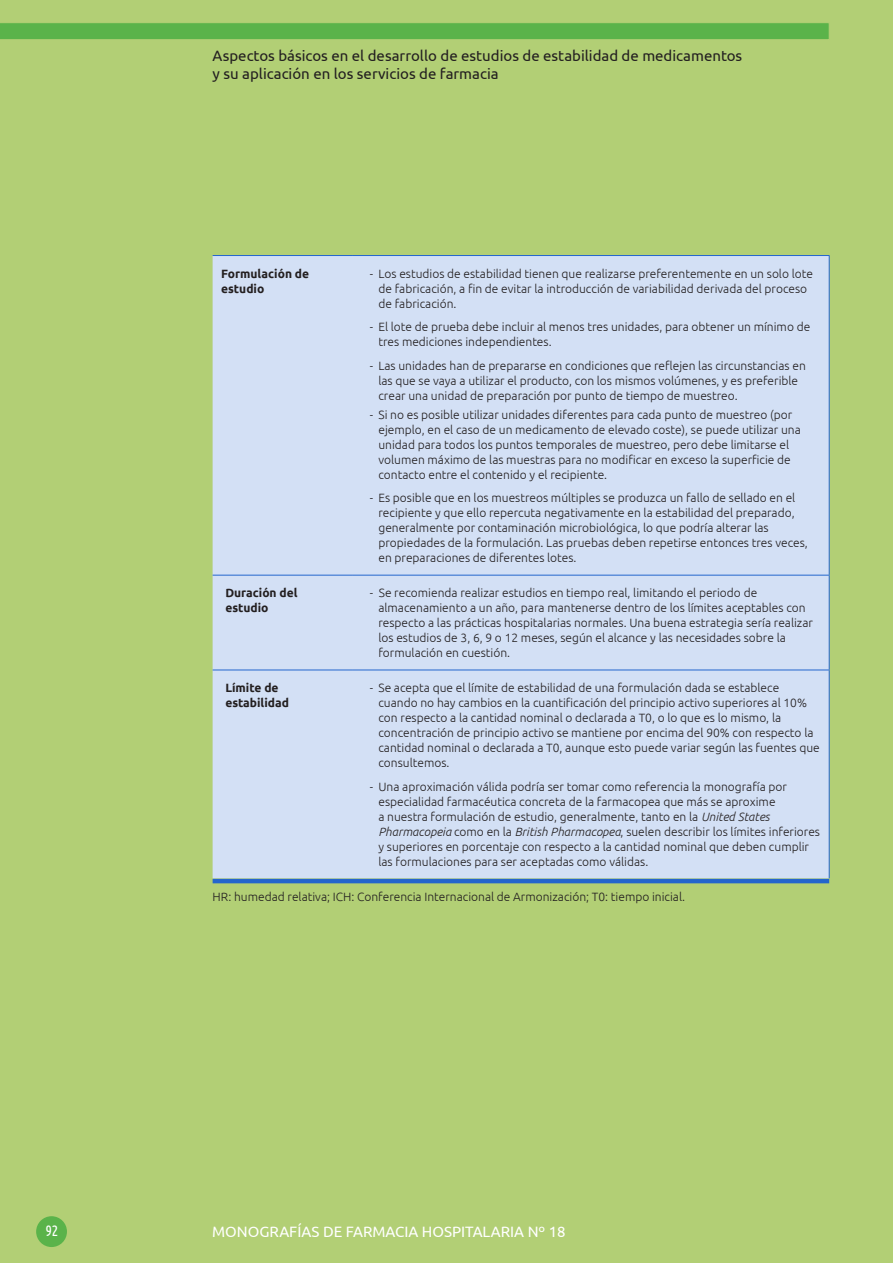
<style>
.page{position:relative;width:893px;height:1263px;background:#b2cf75}
.page>*{position:absolute;margin:0;border:0;box-sizing:border-box;transform-origin:0 0}
.t1{font:15px/18px "Ubuntu";color:#231f20}
.t2{font:15px "Ubuntu";color:#fff}
.t3{font:15px "Ubuntu Condensed";color:#fff}
.C__texto{font:300 12px/15px "Ubuntu";color:#231f20}
.Peu_Figura{font:300 12px "Ubuntu";color:#231f20}
.C__texto-2{font:700 12px/15px "Ubuntu";color:#231f20}
.s1{font-style:italic}
</style>
<div class="page">
<div style="left:36px;top:1216px;width:31px;height:31px;background:#5ab34a;border-radius:50%"></div>
<svg style="left:0;top:23px;width:829px;height:17px;background:#5fb44c"></svg>
<div style="left:213px;top:256px;width:616px;height:622px;background:#d3e0f5"></div>
<hr style="left:213px;top:255px;width:140px;height:1px;background:#2466cd">
<hr style="left:353px;top:255px;width:477px;height:1px;background:#2466cd">
<hr style="left:829px;top:256px;width:1px;height:319px;background:#2466cd">
<hr style="left:829px;top:575px;width:1px;height:95px;background:#2466cd">
<hr style="left:829px;top:670px;width:1px;height:208px;background:#2466cd">
<hr style="left:213px;top:575px;width:140px;height:1px;background:#2466cd">
<hr style="left:353px;top:575px;width:477px;height:1px;background:#2466cd">
<hr style="left:213px;top:670px;width:140px;height:1px;background:#2466cd">
<hr style="left:353px;top:670px;width:477px;height:1px;background:#2466cd">
<hr style="left:213px;top:879px;width:616px;height:4px;background:#2466cd">
<p class="t1" style="left:213px;top:46px;width:531px">Aspectos básicos en el desarrollo de estudios de estabilidad de medicamentos y su aplicación en los servicios de farmacia</p>
<p class="C__texto-2" style="left:221px;top:266px;width:90px">Formulación de estudio</p>
<p class="C__texto" style="left:378px;top:265px;width:436px;text-indent:-9px">- Los estudios de estabilidad tienen que realizarse preferentemente en un solo lote de fabricación, a fin de evitar la introducción de variabilidad derivada del proceso de fabricación.</p>
<p class="C__texto" style="left:378px;top:319px;width:433px;text-indent:-9px">- El lote de prueba debe incluir al menos tres unidades, para obtener un mínimo de tres mediciones independientes.</p>
<p class="C__texto" style="left:378px;top:357px;width:429px;text-indent:-9px">- Las unidades han de prepararse en condiciones que reflejen las circunstancias en las que se vaya a utilizar el producto, con los mismos volúmenes, y es preferible crear una unidad de preparación por punto de tiempo de muestreo.</p>
<p class="C__texto" style="left:378px;top:407px;width:424px;text-indent:-9px">- Si no es posible utilizar unidades diferentes para cada punto de muestreo (por ejemplo, en el caso de un medicamento de elevado coste), se puede utilizar una unidad para todos los puntos temporales de muestreo, pero debe limitarse el volumen máximo de las muestras para no modificar en exceso la superficie de contacto entre el contenido y el recipiente.</p>
<p class="C__texto" style="left:378px;top:490px;width:431px;text-indent:-9px">- Es posible que en los muestreos múltiples se produzca un fallo de sellado en el recipiente y que ello repercuta negativamente en la estabilidad del preparado, generalmente por contaminación microbiológica, lo que podría alterar las propiedades de la formulación. Las pruebas deben repetirse entonces tres veces, en preparaciones de diferentes lotes.</p>
<p class="C__texto-2" style="left:225px;top:585px;width:74px">Duración del estudio</p>
<p class="C__texto" style="left:378px;top:585px;width:436px;text-indent:-9px">- Se recomienda realizar estudios en tiempo real, limitando el periodo de almacenamiento a un año, para mantenerse dentro de los límites aceptables con respecto a las prácticas hospitalarias normales. Una buena estrategia sería realizar los estudios de 3, 6, 9 o 12 meses, según el alcance y las necesidades sobre la formulación en cuestión.</p>
<p class="C__texto-2" style="left:225px;top:680px;width:65px">Límite de estabilidad</p>
<p class="C__texto" style="left:378px;top:680px;width:443px;text-indent:-9px">- Se acepta que el límite de estabilidad de una formulación dada se establece cuando no hay cambios en la cuantificación del principio activo superiores al 10% con respecto a la cantidad nominal o declarada a T0, o lo que es lo mismo, la concentración de principio activo se mantiene por encima del 90% con respecto la cantidad nominal o declarada a T0, aunque esto puede variar según las fuentes que consultemos.</p>
<p class="C__texto" style="left:378px;top:778px;width:443px;text-indent:-9px">- Una aproximación válida podría ser tomar como referencia la monografía por especialidad farmacéutica concreta de la farmacopea que más se aproxime<br>a nuestra formulación de estudio, generalmente, tanto en la <span class="s1">United States Pharmacopeia</span> como en la <span class="s1">British Pharmacopea</span>, suelen describir los límites inferiores y superiores en porcentaje con respecto a la cantidad nominal que deben cumplir las formulaciones para ser aceptadas como válidas.</p>
<p class="Peu_Figura" style="left:213px;top:889px;width:474px">HR: humedad relativa; ICH: Conferencia Internacional de Armonización; T0: tiempo inicial.</p>
<p class="t3" style="left:45px;top:1221px;width:14px">92</p>
<p class="t2" style="left:212px;top:1222px;width:355px">MONOGRAFÍAS DE FARMACIA HOSPITALARIA Nº 18</p>
</div>
